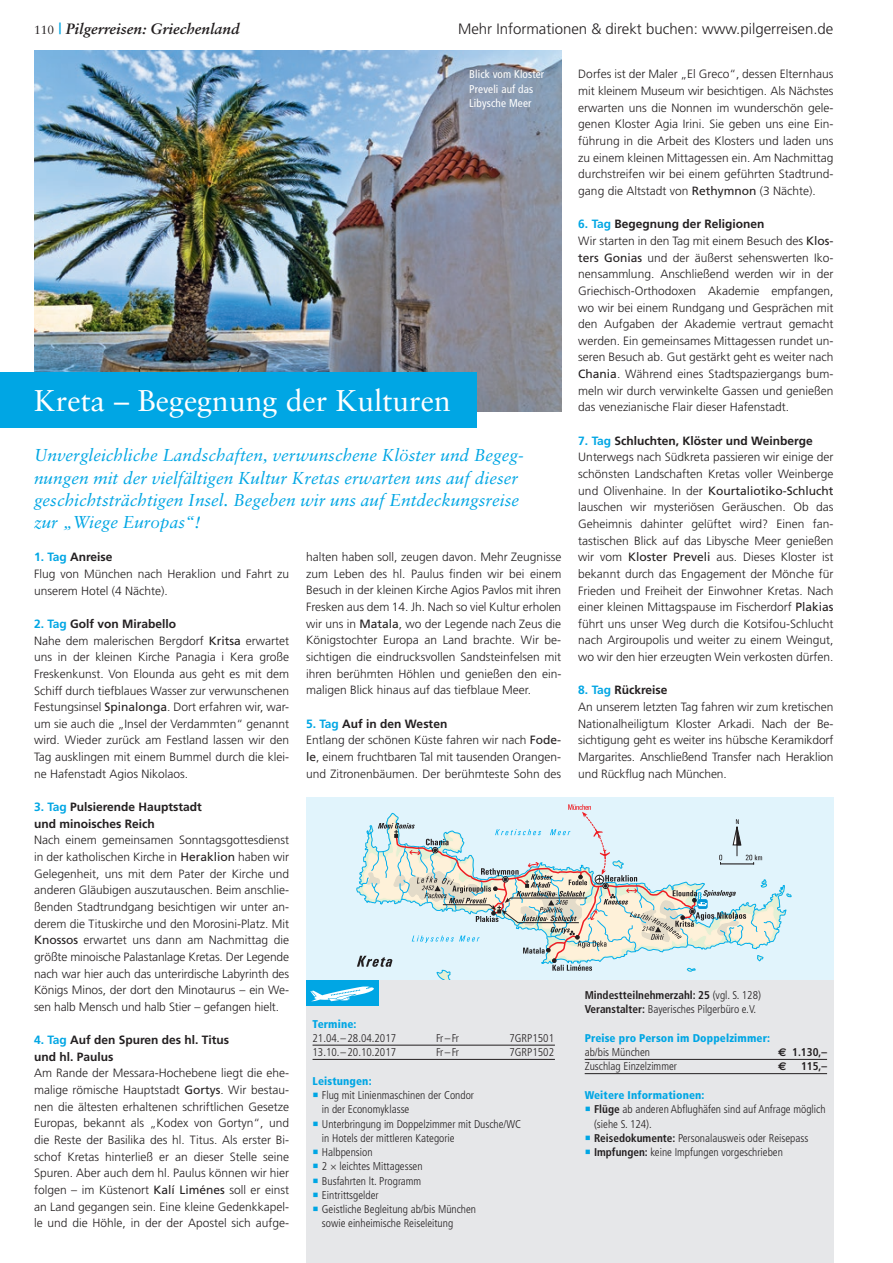
<style>
.page{position:relative;width:893px;height:1263px;background:#fff}
.page>*{position:absolute;margin:0;border:0;box-sizing:border-box;transform-origin:0 0}
.t1{font:30px "Sabon LT";color:#fff}
.t2{font:italic 17.25px/22.2px "Sabon LT";color:#00a6e4}
.t3{font:300 15px "Frutiger LT";color:#231f20}
.t4{font:italic 700 15px "Sabon LT";color:#231f20}
.t5{font:300 12px/16.6px "Frutiger LT";color:#231f20}
.t6{font:700 12px/16.6px "Frutiger LT";color:#231f20}
.t7{font:300 condensed 11.25px/14.2px "Frutiger";color:#231f20}
.t8{font:700 condensed 11.25px/14.2px "Frutiger";color:#231f20}
.t9{font:900 condensed 11.25px "Frutiger";letter-spacing:.01em;color:#00a6e4}
.t10{font:condensed 11.25px/14.2px "Frutiger";letter-spacing:.01em;color:#fff}
.t11{font:700 11.25px "Euro Sans";color:#231f20}
.s1{font-weight:400;font-style:normal;font-size:12px}
.s2{color:#00a6e4}
.s3{font-weight:700;color:#00a6e4}
.s4{font-weight:700}
.s5{font-weight:400}
.s6{font-weight:300}
.s7{font-family:"Euro Sans";font-stretch:normal}
.s8{font-weight:900;color:#00a6e4}
</style>
<div class="page">
<img style="left:34px;top:51px;width:527px;height:360px">
<div style="left:0;top:373px;width:477px;height:55px;background:#00a6e4"></div>
<div style="left:306px;top:797px;width:527px;height:190px;background:#e1f4fc"></div>
<svg style="left:786px;top:893px;width:5px;height:4px"></svg>
<div style="left:306px;top:981px;width:527px;height:282px;background:#e6e7e9"></div>
<hr style="left:313px;top:1045px;width:242px;height:1px;background:#231f20">
<hr style="left:313px;top:1059px;width:242px;height:1px;background:#231f20">
<div style="left:306px;top:981px;width:72px;height:25px;background:#00a6e4"></div>
<svg style="left:310px;top:804px;width:467px;height:197px"></svg>
<hr style="left:585px;top:1059px;width:242px;height:1px;background:#231f20">
<hr style="left:585px;top:1073px;width:242px;height:1px;background:#231f20">
<p class="t4" style="left:34px;top:20px;width:207px"><span class="s1">110</span> <span class="s2">|</span> Pilgerreisen: Griechenland</p>
<p class="t3" style="left:458px;top:20px;width:377px">Mehr Informationen &amp; direkt buchen: www.pilgerreisen.de</p>
<p class="t10" style="left:469px;top:67px;width:77px">Blick vom Kloster<br>Preveli auf das<br>Libysche Meer</p>
<h1 class="t1" style="left:34px;top:383px;width:418px">Kreta – Begegnung der Kulturen</h1>
<h2 class="t2" style="left:34px;top:444px;width:491px">Unvergleichliche Landschaften, verwunschene Klöster und Begeg&shy;nungen mit der vielfältigen Kultur Kretas erwarten uns auf dieser geschichtsträchtigen Insel. Begeben wir uns auf Entdeckungsreise zur „Wiege Europas“!</h2>
<p class="t5" style="left:34px;top:549px;width:257px"><span class="s3">1. Tag</span> <span class="s4">Anreise<br></span>Flug von München nach Heraklion und Fahrt zu unserem Hotel (4 Nächte).</p>
<p class="t5" style="left:34px;top:616px;width:257px"><span class="s3">2. Tag</span> <span class="s4">Golf von Mirabello<br></span>Nahe dem malerischen Bergdorf <span class="s5">Kritsa</span> erwartet uns in der kleinen Kirche Panagia i Kera große Freskenkunst. Von Elounda aus geht es mit dem Schiff durch tiefblaues Wasser zur verwunschenen Festungsinsel <span class="s5">Spinalonga</span>. Dort erfahren wir, war&shy;um sie auch die „Insel der Verdammten“ genannt wird. Wieder zurück am Festland lassen wir den Tag ausklingen mit einem Bummel durch die klei&shy;ne Hafenstadt Agios Nikolaos.</p>
<p class="t6" style="left:34px;top:799px;width:169px"><span class="s2">3. Tag</span> Pulsierende Hauptstadt und minoisches Reich</p>
<p class="t5" style="left:34px;top:832px;width:257px;text-align:justify">Nach einem gemeinsamen Sonntagsgottesdienst in der katholischen Kirche in <span class="s5">Heraklion</span> haben wir Gelegenheit, uns mit dem Pater der Kirche und anderen Gläubigen auszutauschen. Beim anschlie&shy;ßenden Stadtrundgang besichtigen wir unter an&shy;derem die Tituskirche und den Morosini-Platz. Mit <span class="s5">Knossos</span> erwartet uns dann am Nachmittag die größte minoische Palastanlage Kretas. Der Legende nach war hier auch das unterirdische Labyrinth des Königs Minos, der dort den Minotaurus – ein We&shy;sen halb Mensch und halb Stier – gefangen hielt.</p>
<p class="t6" style="left:34px;top:1032px;width:197px"><span class="s2">4. Tag</span> Auf den Spuren des hl. Titus und hl. Paulus</p>
<p class="t5" style="left:34px;top:1065px;width:257px;text-align:justify">Am Rande der Messara-Hochebene liegt die ehe&shy;malige römische Hauptstadt <span class="s5">Gortys</span>. Wir bestau&shy;nen die ältesten erhaltenen schriftlichen Gesetze Europas, bekannt als „Kodex von Gortyn“, und die Reste der Basilika des hl. Titus. Als erster Bi&shy;schof Kretas hinterließ er an dieser Stelle seine Spuren. Aber auch dem hl. Paulus können wir hier folgen – im Küstenort <span class="s5">Kalí Liménes</span> soll er einst an Land gegangen sein. Eine kleine Gedenkkapel&shy;le und die Höhle, in der der Apostel sich aufge-</p>
<p class="t5" style="left:306px;top:549px;width:257px;text-align:justify">halten haben soll, zeugen davon. Mehr Zeugnisse zum Leben des hl. Paulus finden wir bei einem Besuch in der kleinen Kirche Agios Pavlos mit ihren Fresken aus dem 14. Jh. Nach so viel Kultur erholen wir uns in <span class="s5">Matala</span>, wo der Legende nach Zeus die Königstochter Europa an Land brachte. Wir be&shy;sichtigen die eindrucksvollen Sandsteinfelsen mit ihren berühmten Höhlen und genießen den ein&shy;maligen Blick hinaus auf das tiefblaue Meer.</p>
<p class="t5" style="left:306px;top:715px;width:257px"><span class="s3">5. Tag</span> <span class="s4">Auf in den Westen<br></span>Entlang der schönen Küste fahren wir nach <span class="s5">Fode&shy;le</span>, einem fruchtbaren Tal mit tausenden Orangen&shy;und Zitronenbäumen. Der berühmteste Sohn des</p>
<p class="t9" style="left:313px;top:1017px;width:45px">Termine:</p>
<p class="t7" style="left:313px;top:1031px;width:85px">21.04. – 28.04.2017</p>
<p class="t7" style="left:436px;top:1031px;width:25px">Fr – Fr</p>
<p class="t7" style="left:510px;top:1031px;width:46px">7GRP1501</p>
<p class="t7" style="left:313px;top:1045px;width:85px">13.10. – 20.10.2017</p>
<p class="t7" style="left:436px;top:1045px;width:25px">Fr – Fr</p>
<p class="t7" style="left:510px;top:1045px;width:46px">7GRP1502</p>
<p class="t9" style="left:313px;top:1074px;width:61px">Leistungen:</p>
<p class="t7" style="left:322px;top:1088px;width:201px">Flug mit Linienmaschinen der Condor<br>in der Economyklasse<br>Unterbringung im Doppelzimmer mit Dusche/WC in Hotels der mittleren Kategorie<br>Halbpension<br>2 × leichtes Mittagessen<br>Busfahrten lt. Programm<br>Eintrittsgelder<br>Geistliche Begleitung ab/bis München<br>sowie einheimische Reiseleitung</p>
<p class="t5" style="left:578px;top:66px;width:257px;text-align:justify">Dorfes ist der Maler „El Greco“, dessen Elternhaus mit kleinem Museum wir besichtigen. Als Nächstes erwarten uns die Nonnen im wunderschön gele&shy;genen Kloster Agia Irini. Sie geben uns eine Ein&shy;führung in die Arbeit des Klosters und laden uns zu einem kleinen Mittagessen ein. Am Nachmittag durchstreifen wir bei einem geführten Stadtrund&shy;gang die Altstadt von <span class="s5">Rethymnon</span> (3 Nächte).</p>
<p class="t5" style="left:578px;top:216px;width:257px"><span class="s3">6. Tag</span> <span class="s4">Begegnung der Religionen<br></span>Wir starten in den Tag mit einem Besuch des <span class="s5">Klos&shy;ters Gonias</span> und der äußerst sehenswerten Iko&shy;nensammlung. Anschließend werden wir in der Griechisch-Orthodoxen Akademie empfangen, wo wir bei einem Rundgang und Gesprächen mit den Aufgaben der Akademie vertraut gemacht werden. Ein gemeinsames Mittagessen rundet un&shy;seren Besuch ab. Gut gestärkt geht es weiter nach <span class="s5">Chania</span>. Während eines Stadtspaziergangs bum&shy;meln wir durch verwinkelte Gassen und genießen das venezianische Flair dieser Hafenstadt.</p>
<p class="t5" style="left:578px;top:432px;width:257px"><span class="s3">7. Tag</span> <span class="s4">Schluchten, Klöster und Weinberge </span>Unterwegs nach Südkreta passieren wir einige der schönsten Landschaften Kretas voller Weinberge und Olivenhaine. In der <span class="s5">Kourtaliotiko-Schlucht </span>lauschen wir mysteriösen Geräuschen. Ob das Geheimnis dahinter gelüftet wird? Einen fan&shy;tastischen Blick auf das Libysche Meer genießen wir vom <span class="s5">Kloster Preveli</span> aus. Dieses Kloster ist bekannt durch das Engagement der Mönche für Frieden und Freiheit der Einwohner Kretas. Nach einer kleinen Mittagspause im Fischerdorf <span class="s5">Plakias </span>führt uns unser Weg durch die Kotsifou-Schlucht nach Argiroupolis und weiter zu einem Weingut, wo wir den hier erzeugten Wein verkosten dürfen.</p>
<p class="t5" style="left:578px;top:682px;width:257px"><span class="s3">8. Tag</span> <span class="s4">Rückreise<br></span>An unserem letzten Tag fahren wir zum kretischen Nationalheiligtum Kloster Arkadi. Nach der Be&shy;sichtigung geht es weiter ins hübsche Keramikdorf Margarites. Anschließend Transfer nach Heraklion und Rückflug nach München.</p>
<p class="t8" style="left:585px;top:988px;width:178px">Mindestteilnehmerzahl: 25 <span class="s6">(vgl. S. 128)<br></span>Veranstalter: <span class="s6">Bayerisches Pilgerbüro e.V.</span></p>
<p class="t9" style="left:585px;top:1031px;width:187px">Preise pro Person im Doppelzimmer:</p>
<p class="t7" style="left:585px;top:1045px;width:67px">ab/bis München</p>
<p class="t8" style="left:778px;top:1045px;width:50px"><span class="s7">€</span> 1.130,–</p>
<p class="t7" style="left:585px;top:1060px;width:94px">Zuschlag Einzelzimmer</p>
<p class="t11" style="left:778px;top:1060px;width:10px">€</p>
<p class="t8" style="left:801px;top:1059px;width:28px">115,–</p>
<p class="t7" style="left:594px;top:1088px;width:233px;text-indent:-9px"><span class="s8">Weitere Informationen:<br></span><span class="s4">Flüge</span> ab anderen Abflughäfen sind auf Anfrage möglich (siehe S. 124).<br><span class="s4">Reisedokumente:</span> Personalausweis oder Reisepass <span class="s4">Impfungen:</span> keine Impfungen vorgeschrieben</p>
</div>
